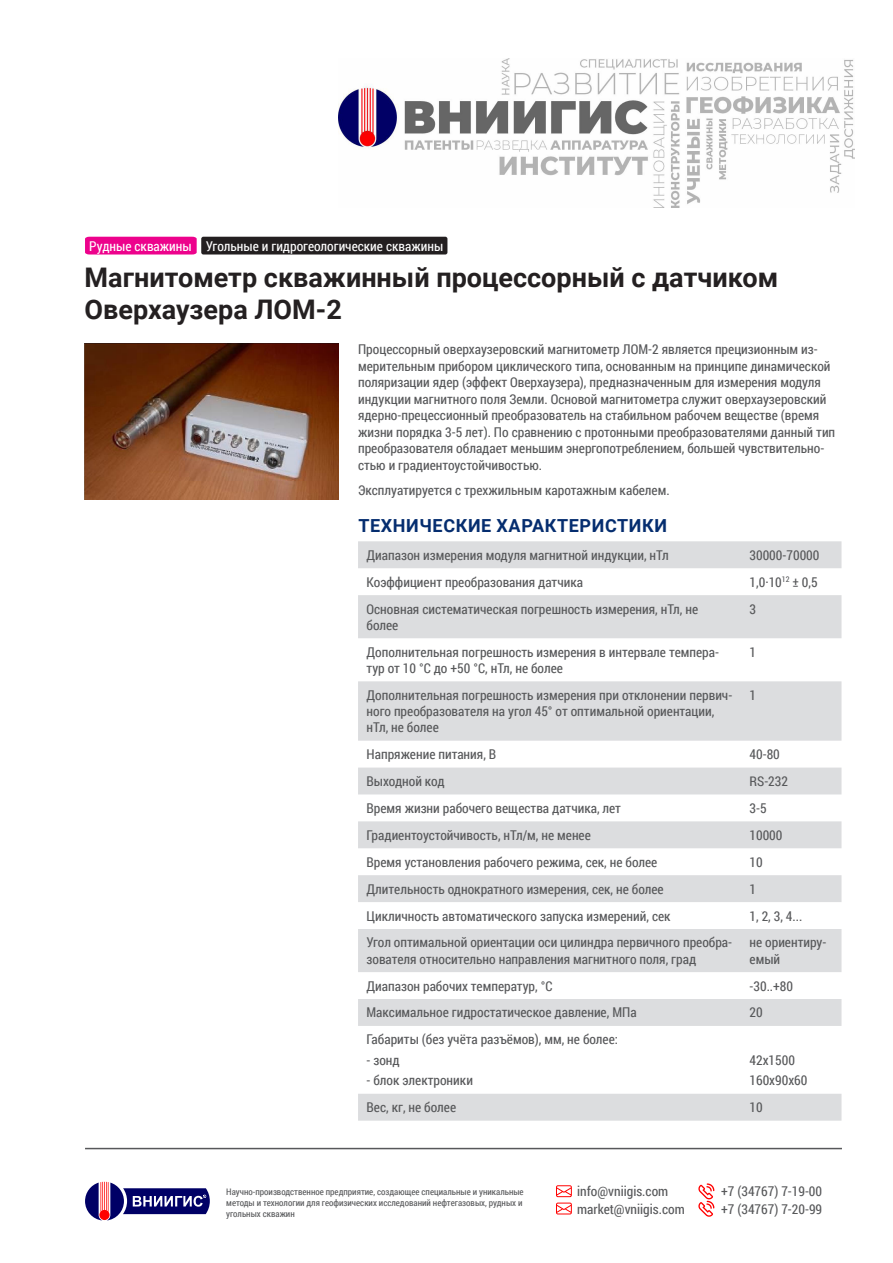
<style>
.page{position:relative;width:893px;height:1263px;background:#fff}
.page>*{position:absolute;margin:0;border:0;box-sizing:border-box;transform-origin:0 0}
.Заголовок{font:700 27px/32.4px "Roboto";color:#242021}
.Подзаголовок_H3{font:700 18px "Roboto";letter-spacing:.035em;color:#052d6f}
.Paragraph{font:13.5px/16.5px "Roboto Condensed";color:#57585a}
.Угольные{font:13.5px "Roboto Condensed";color:#fff}
.Рудные{font:13.5px "Roboto Condensed";color:#fff}
.t1{font:9px/10.8px "Roboto Condensed";color:#57585a}
</style>
<div class="page">
<hr style="left:85px;top:1148px;width:757px;height:1px;background:#57585a">
<svg style="left:85px;top:1182px;width:125px;height:38px"></svg>
<svg style="left:556px;top:1185px;width:16px;height:29px"></svg>
<svg style="left:698px;top:1183px;width:16px;height:34px"></svg>
<img style="left:338px;top:58px;width:517px;height:149px">
<div style="left:85px;top:237px;width:112px;height:17px;background:#ed028c"></div>
<div style="left:201px;top:237px;width:246px;height:17px;background:#231f20;border-radius:2px"></div>
<img style="left:84px;top:343px;width:254px;height:156px">
<svg style="left:358px;top:541px;width:483px;height:580px;fill:#dcdddf"></svg>
<p class="Рудные" style="left:89px;top:238px;width:104px">Рудные скважины</p>
<p class="Угольные" style="left:206px;top:238px;width:239px">Угольные и гидрогеологические скважины</p>
<p class="Заголовок" style="left:85px;top:260px;width:695px">Магнитометр скважинный процессорный с датчиком<br>Оверхаузера ЛОМ-2</p>
<p class="Paragraph" style="left:358px;top:341px;width:479px">Процессорный оверхаузеровский магнитометр ЛОМ-2 является прецизионным из&shy;мерительным прибором циклического типа, основанным на принципе динамической поляризации ядер (эффект Оверхаузера), предназначенным для измерения модуля индукции магнитного поля Земли. Основой магнитометра служит оверхаузеровский ядерно-прецессионный преобразователь на стабильном рабочем веществе (время жизни порядка 3-5 лет). По сравнению с протонными преобразователями данный тип преобразователя обладает меньшим энергопотреблением, большей чувствительно&shy;стью и градиентоустойчивостью.</p>
<p class="Paragraph" style="left:358px;top:482px;width:313px">Эксплуатируется с трехжильным каротажным кабелем.</p>
<p class="Подзаголовок_H3" style="left:358px;top:513px;width:310px">ТЕХНИЧЕСКИЕ ХАРАКТЕРИСТИКИ</p>
<p class="Paragraph" style="left:367px;top:547px;width:304px">Диапазон измерения модуля магнитной индукции, нТл</p>
<p class="Paragraph" style="left:749px;top:547px;width:71px">30000-70000</p>
<p class="Paragraph" style="left:367px;top:574px;width:218px">Коэффициент преобразования датчика</p>
<p class="Paragraph" style="left:749px;top:574px;width:70px">1,0·10<sup>12</sup> ± 0,5</p>
<p class="Paragraph" style="left:367px;top:601px;width:333px">Основная систематическая погрешность измерения, нТл, не более</p>
<p class="Paragraph" style="left:749px;top:600px;width:8px">3</p>
<p class="Paragraph" style="left:367px;top:644px;width:354px">Дополнительная погрешность измерения в интервале темпера&shy;тур от 10 °С до +50 °С, нТл, не более</p>
<p class="Paragraph" style="left:749px;top:644px;width:8px">1</p>
<p class="Paragraph" style="left:367px;top:687px;width:367px">Дополнительная погрешность измерения при отклонении первич&shy;ного преобразователя на угол 45° от оптимальной ориентации, нТл, не более</p>
<p class="Paragraph" style="left:749px;top:687px;width:8px">1</p>
<p class="Paragraph" style="left:367px;top:746px;width:131px">Напряжение питания, В</p>
<p class="Paragraph" style="left:749px;top:746px;width:32px">40-80</p>
<p class="Paragraph" style="left:367px;top:773px;width:79px">Выходной код</p>
<p class="Paragraph" style="left:749px;top:773px;width:40px">RS-232</p>
<p class="Paragraph" style="left:367px;top:800px;width:256px">Время жизни рабочего вещества датчика, лет</p>
<p class="Paragraph" style="left:749px;top:800px;width:19px">3-5</p>
<p class="Paragraph" style="left:367px;top:827px;width:226px">Градиентоустойчивость, нТл/м, не менее</p>
<p class="Paragraph" style="left:749px;top:827px;width:34px">10000</p>
<p class="Paragraph" style="left:367px;top:854px;width:292px">Время установления рабочего режима, сек, не более</p>
<p class="Paragraph" style="left:749px;top:854px;width:15px">10</p>
<p class="Paragraph" style="left:367px;top:881px;width:299px">Длительность однократного измерения, сек, не более</p>
<p class="Paragraph" style="left:749px;top:881px;width:8px">1</p>
<p class="Paragraph" style="left:367px;top:907px;width:306px">Цикличность автоматического запуска измерений, сек</p>
<p class="Paragraph" style="left:749px;top:907px;width:54px">1, 2, 3, 4...</p>
<p class="Paragraph" style="left:367px;top:934px;width:367px">Угол оптимальной ориентации оси цилиндра первичного преобра&shy;зователя относительно направления магнитного поля, град</p>
<p class="Paragraph" style="left:749px;top:934px;width:78px">не ориентиру&shy;емый</p>
<p class="Paragraph" style="left:367px;top:977px;width:188px">Диапазон рабочих температур, °С</p>
<p class="Paragraph" style="left:749px;top:977px;width:45px">-30..+80</p>
<p class="Paragraph" style="left:367px;top:1004px;width:272px">Максимальное гидростатическое давление, МПа</p>
<p class="Paragraph" style="left:749px;top:1004px;width:15px">20</p>
<p class="Paragraph" style="left:367px;top:1031px;width:253px">Габариты (без учёта разъёмов), мм, не более:</p>
<p class="Paragraph" style="left:367px;top:1052px;width:35px">- зонд</p>
<p class="Paragraph" style="left:367px;top:1072px;width:108px">- блок электроники</p>
<p class="Paragraph" style="left:749px;top:1052px;width:47px">42х1500</p>
<p class="Paragraph" style="left:749px;top:1072px;width:59px">160х90х60</p>
<p class="Paragraph" style="left:367px;top:1099px;width:91px">Вес, кг, не более</p>
<p class="Paragraph" style="left:749px;top:1099px;width:15px">10</p>
<p class="t1" style="left:226px;top:1186px;width:299px">Научно-производственное предприятие, создающее специальные и уникальные методы и технологии для геофизических исследований нефтегазовых, рудных и угольных скважин</p>
<p class="Paragraph" style="left:577px;top:1183px;width:109px;line-height:17.4px">info@vniigis.com market@vniigis.com</p>
<p class="Paragraph" style="left:721px;top:1183px;width:102px;line-height:17.4px">+7 (34767) 7-19-00 +7 (34767) 7-20-99</p>
</div>
